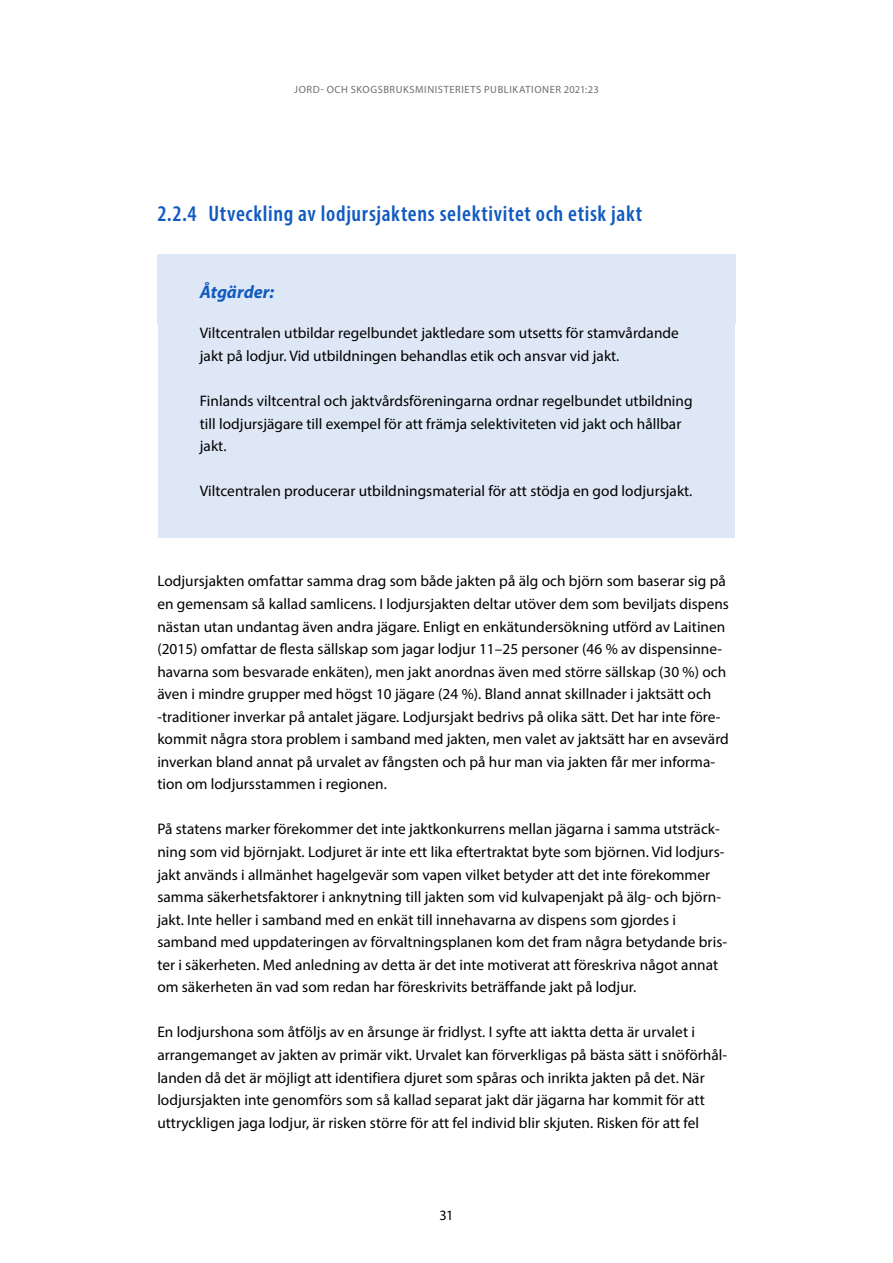
<style>
.page{position:relative;width:893px;height:1263px;background:#fff}
.page>*{position:absolute;margin:0;border:0;box-sizing:border-box;transform-origin:0 0}
.Otsikko_3{font:600 condensed 22.5px "Myriad Pro";letter-spacing:.03em;color:#115ac0}
.laatikko-otsikko{font:italic 700 18px "Myriad Pro";color:#115ac0}
._01_Leipä{font:15.3px/22.5px "Myriad Pro";letter-spacing:.005em;color:#000}
.Laatikkoteksti{font:15.3px/22.5px "Myriad Pro";letter-spacing:.005em;color:#000}
.t1{font:14.25px "Myriad Pro";color:#000}
.t2{font:10.5px "Myriad Pro";letter-spacing:.045em;color:#6e6e6d}
</style>
<div class="page">
<div style="left:157px;top:254px;width:579px;height:69px;background:#dee7f6"></div>
<div style="left:158px;top:306px;width:577px;height:97px;background:#dee7f6"></div>
<div style="left:158px;top:373px;width:577px;height:120px;background:#dee7f6"></div>
<div style="left:158px;top:463px;width:577px;height:75px;background:#dee7f6"></div>
<p class="t2" style="left:294px;top:83px;width:13px">Jord</p>
<p class="t2" style="left:321px;top:83px;width:38px">- och sko</p>
<p class="t2" style="left:370px;top:83px;width:15px">gsbruksminist</p>
<p class="t2" style="left:450px;top:83px;width:42px">eriets publikation</p>
<p class="t2" style="left:550px;top:83px;width:51px">er 2021:23</p>
<h3 class="Otsikko_3" style="left:157px;top:200px;width:486px">2.2.4 Utveckling av lodjursjaktens selektivitet och etisk jakt</h3>
<p class="laatikko-otsikko" style="left:200px;top:280px;width:76px">Åtgärder:</p>
<p class="Laatikkoteksti" style="left:200px;top:322px;width:481px">Viltcentralen utbildar regelbundet jaktledare som utsetts för stamvårdande jakt på lodjur. Vid utbildningen behandlas etik och ansvar vid jakt.</p>
<p class="Laatikkoteksti" style="left:200px;top:389px;width:494px">Finlands viltcentral och jaktvårdsföreningarna ordnar regelbundet utbildning till lodjursjägare till exempel för att främja selektiviteten vid jakt och hållbar jakt.</p>
<p class="Laatikkoteksti" style="left:200px;top:480px;width:494px">Viltcentralen producerar utbildningsmaterial för att stödja en god lodjursjakt.</p>
<p class="_01_Leipä" style="left:157px;top:570px;width:573px">Lodjursjakten omfattar samma drag som både jakten på älg och björn som baserar sig på en gemensam så kallad samlicens. I lodjursjakten deltar utöver dem som beviljats dispens nästan utan undantag även andra jägare. Enligt en enkätundersökning utförd av Laitinen (2015) omfattar de flesta sällskap som jagar lodjur 11–25 personer (46 % av dispensinne&shy;havarna som besvarade enkäten), men jakt anordnas även med större sällskap (30 %) och även i mindre grupper med högst 10 jägare (24 %). Bland annat skillnader i jaktsätt och -traditioner inverkar på antalet jägare. Lodjursjakt bedrivs på olika sätt. Det har inte före&shy;kommit några stora problem i samband med jakten, men valet av jaktsätt har en avsevärd inverkan bland annat på urvalet av fångsten och på hur man via jakten får mer informa&shy;tion om lodjursstammen i regionen.</p>
<p class="_01_Leipä" style="left:157px;top:818px;width:571px">På statens marker förekommer det inte jaktkonkurrens mellan jägarna i samma utsträck&shy;ning som vid björnjakt. Lodjuret är inte ett lika eftertraktat byte som björnen. Vid lodjurs&shy;jakt används i allmänhet hagelgevär som vapen vilket betyder att det inte förekommer samma säkerhetsfaktorer i anknytning till jakten som vid kulvapenjakt på älg- och björn&shy;jakt. Inte heller i samband med en enkät till innehavarna av dispens som gjordes i samband med uppdateringen av förvaltningsplanen kom det fram några betydande bris&shy;ter i säkerheten. Med anledning av detta är det inte motiverat att föreskriva något annat om säkerheten än vad som redan har föreskrivits beträffande jakt på lodjur.</p>
<p class="_01_Leipä" style="left:157px;top:1021px;width:571px">En lodjurshona som åtföljs av en årsunge är fridlyst. I syfte att iaktta detta är urvalet i arrangemanget av jakten av primär vikt. Urvalet kan förverkligas på bästa sätt i snöförhål&shy;landen då det är möjligt att identifiera djuret som spåras och inrikta jakten på det. När lodjursjakten inte genomförs som så kallad separat jakt där jägarna har kommit för att uttryckligen jaga lodjur, är risken större för att fel individ blir skjuten. Risken för att fel</p>
<p class="t1" style="left:439px;top:1206px;width:16px">31</p>
</div>
